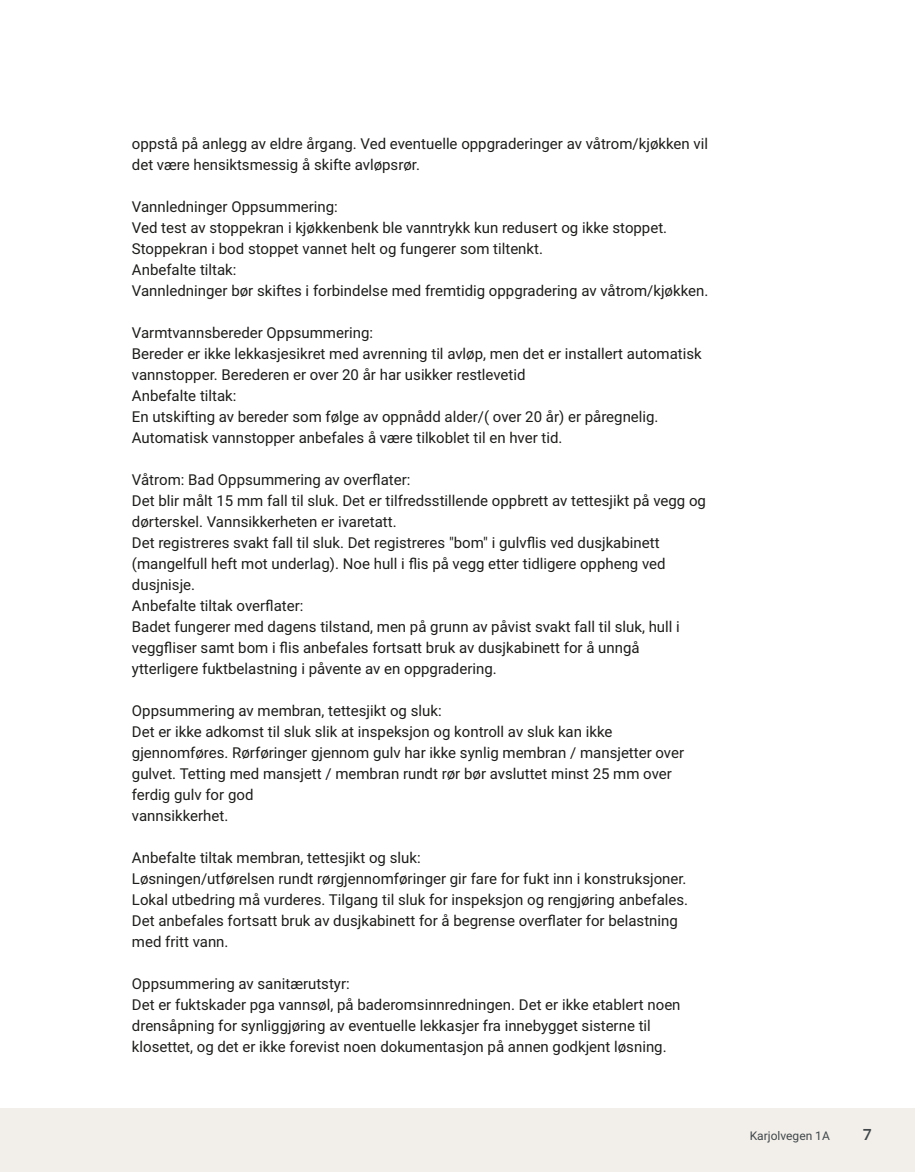
<style>
.page{position:relative;width:915px;height:1172px;background:#fff}
.page>*{position:absolute;margin:0;border:0;box-sizing:border-box;transform-origin:0 0}
.t1{font:700 18px "Arya";color:#414749}
.t2{font:15px/21px "Roboto Vitec";color:#1d1d1b}
.t3{font:12px "Roboto Vitec";color:#414749}
</style>
<div class="page">
<div style="left:0;top:1108px;width:914px;height:64px;background:#f2eeea"></div>
<p class="t2" style="left:132px;top:132px;width:577px">oppstå på anlegg av eldre årgang. Ved eventuelle oppgraderinger av våtrom/kjøkken vil det være hensiktsmessig å skifte avløpsrør.</p>
<p class="t2" style="left:132px;top:195px;width:577px">Vannledninger Oppsummering:<br>Ved test av stoppekran i kjøkkenbenk ble vanntrykk kun redusert og ikke stoppet.<br>Stoppekran i bod stoppet vannet helt og fungerer som tiltenkt.<br>Anbefalte tiltak:<br>Vannledninger bør skiftes i forbindelse med fremtidig oppgradering av våtrom/kjøkken.</p>
<p class="t2" style="left:132px;top:321px;width:571px">Varmtvannsbereder Oppsummering:<br>Bereder er ikke lekkasjesikret med avrenning til avløp, men det er installert automatisk vannstopper. Berederen er over 20 år har usikker restlevetid<br>Anbefalte tiltak:<br>En utskifting av bereder som følge av oppnådd alder/( over 20 år) er påregnelig.<br>Automatisk vannstopper anbefales å være tilkoblet til en hver tid.</p>
<p class="t2" style="left:132px;top:468px;width:575px">Våtrom: Bad Oppsummering av overflater:<br>Det blir målt 15 mm fall til sluk. Det er tilfredsstillende oppbrett av tettesjikt på vegg og dørterskel. Vannsikkerheten er ivaretatt.<br>Det registreres svakt fall til sluk. Det registreres "bom" i gulvflis ved dusjkabinett (mangelfull heft mot underlag). Noe hull i flis på vegg etter tidligere oppheng ved dusjnisje.<br>Anbefalte tiltak overflater:<br>Badet fungerer med dagens tilstand, men på grunn av påvist svakt fall til sluk, hull i veggfliser samt bom i flis anbefales fortsatt bruk av dusjkabinett for å unngå ytterligere fuktbelastning i påvente av en oppgradering.</p>
<p class="t2" style="left:132px;top:699px;width:553px">Oppsummering av membran, tettesjikt og sluk:<br>Det er ikke adkomst til sluk slik at inspeksjon og kontroll av sluk kan ikke gjennomføres. Rørføringer gjennom gulv har ikke synlig membran / mansjetter over gulvet. Tetting med mansjett / membran rundt rør bør avsluttet minst 25 mm over ferdig gulv for god<br>vannsikkerhet.</p>
<p class="t2" style="left:132px;top:846px;width:557px">Anbefalte tiltak membran, tettesjikt og sluk:<br>Løsningen/utførelsen rundt rørgjennomføringer gir fare for fukt inn i konstruksjoner.<br>Lokal utbedring må vurderes. Tilgang til sluk for inspeksjon og rengjøring anbefales.<br>Det anbefales fortsatt bruk av dusjkabinett for å begrense overflater for belastning med fritt vann.</p>
<p class="t2" style="left:132px;top:972px;width:550px">Oppsummering av sanitærutstyr:<br>Det er fuktskader pga vannsøl, på baderomsinnredningen. Det er ikke etablert noen drensåpning for synliggjøring av eventuelle lekkasjer fra innebygget sisterne til klosettet, og det er ikke forevist noen dokumentasjon på annen godkjent løsning.</p>
<p class="t3" style="left:749px;top:1127px;width:82px">Karjolvegen 1A</p>
<p class="t1" style="left:862px;top:1123px;width:11px">7</p>
</div>
